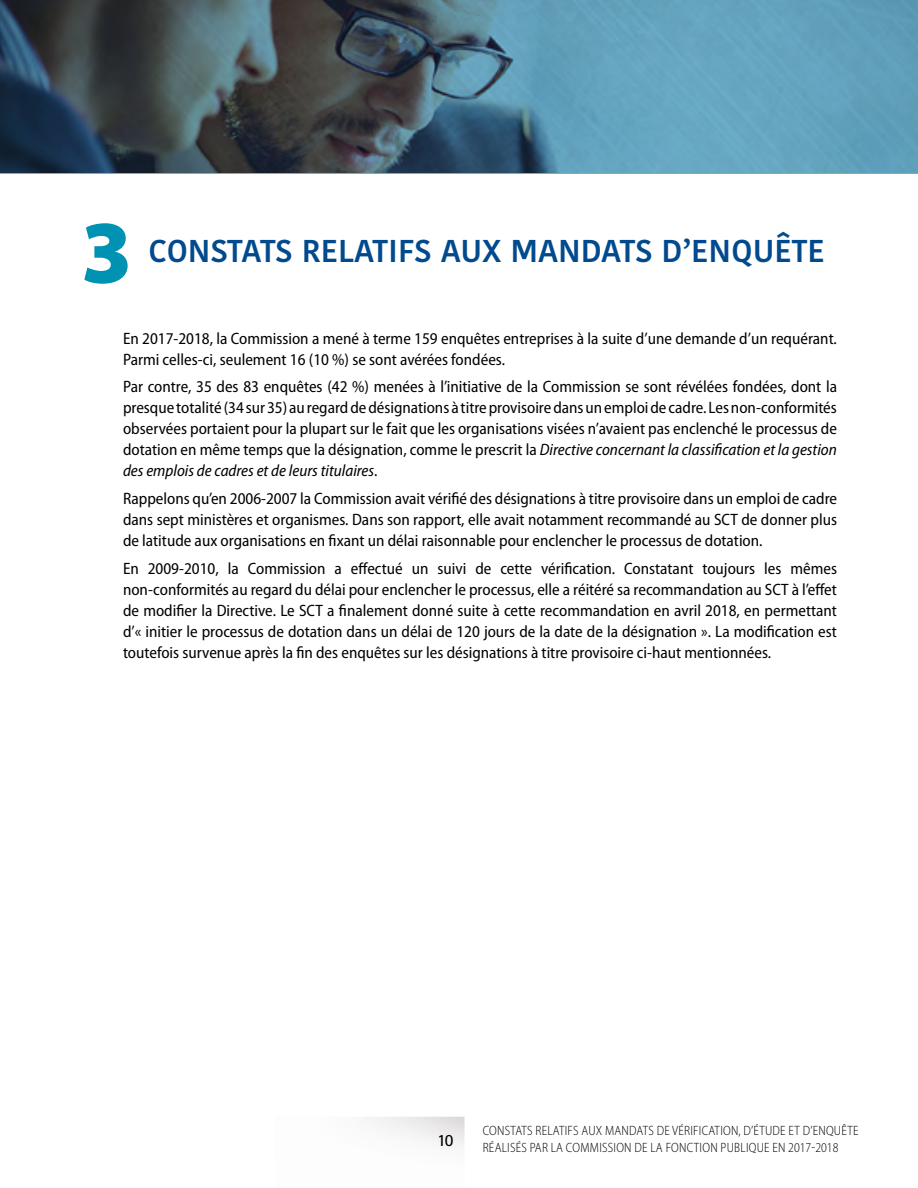
<style>
.page{position:relative;width:918px;height:1188px;background:#fff}
.page>*{position:absolute;margin:0;border:0;box-sizing:border-box;transform-origin:0 0}
.H2-titre_chapitre{font:900 90px "Myriad Pro";color:#0092b3}
.H2-titre_chapitre-2{font:500 31.5px "Kohinoor Devanagari";color:#004a8d}
.t1{font:19.5px "Fago Co";color:#000}
.P-texte_n0{font:semi-condensed 16.5px/21px "Myriad Pro";color:#000;text-align:justify}
.t2{font:300 semi-condensed 13.5px/16.2px "Myriad Pro";letter-spacing:.02em;color:#000;scale:.95 1}
.s1{font-style:italic}
</style>
<div class="page">
<img style="left:367px;top:1117px;width:98px;height:30px">
<svg style="left:0;top:0;width:918px;height:173px;background:#4c7182"></svg>
<h2 class="H2-titre_chapitre" style="left:81px;top:192px;width:53px">3</h2>
<h2 class="H2-titre_chapitre-2" style="left:149px;top:232px;width:678px">CONSTATS RELATIFS AUX MANDATS D’ENQUÊTE</h2>
<p class="P-texte_n0" style="left:123px;top:328px;width:716px">En 2017-2018, la Commission a mené à terme 159 enquêtes entreprises à la suite d’une demande d’un requérant.<br>Parmi celles-ci, seulement 16 (10 %) se sont avérées fondées.</p>
<p class="P-texte_n0" style="left:123px;top:377px;width:716px">Par contre, 35 des 83 enquêtes (42 %) menées à l’initiative de la Commission se sont révélées fondées, dont la presque totalité (34 sur 35) au regard de désignations à titre provisoire dans un emploi de cadre. Les non-conformités observées portaient pour la plupart sur le fait que les organisations visées n’avaient pas enclenché le processus de dotation en même temps que la désignation, comme le prescrit la <span class="s1">Directive concernant la classification et la gestion des emplois de cadres et de leurs titulaires</span>.</p>
<p class="P-texte_n0" style="left:123px;top:488px;width:716px">Rappelons qu’en 2006-2007 la Commission avait vérifié des désignations à titre provisoire dans un emploi de cadre dans sept ministères et organismes. Dans son rapport, elle avait notamment recommandé au SCT de donner plus de latitude aux organisations en fixant un délai raisonnable pour enclencher le processus de dotation.</p>
<p class="P-texte_n0" style="left:123px;top:558px;width:716px">En 2009-2010, la Commission a effectué un suivi de cette vérification. Constatant toujours les mêmes non-conformités au regard du délai pour enclencher le processus, elle a réitéré sa recommandation au SCT à l’effet de modifier la Directive. Le SCT a finalement donné suite à cette recommandation en avril 2018, en permettant d’« initier le processus de dotation dans un délai de 120 jours de la date de la désignation ». La modification est toutefois survenue après la fin des enquêtes sur les désignations à titre provisoire ci-haut mentionnées.</p>
<p class="t1" style="left:439px;top:1129px;width:16px">10</p>
<p class="t2" style="left:483px;top:1123px;width:397px">CONSTATS RELATIFS AUX MANDATS DE VÉRIFICATION, D’ÉTUDE ET D’ENQUÊTE<br>RÉALISÉS PAR LA COMMISSION DE LA FONCTION PUBLIQUE EN 2017-2018</p>
</div>
